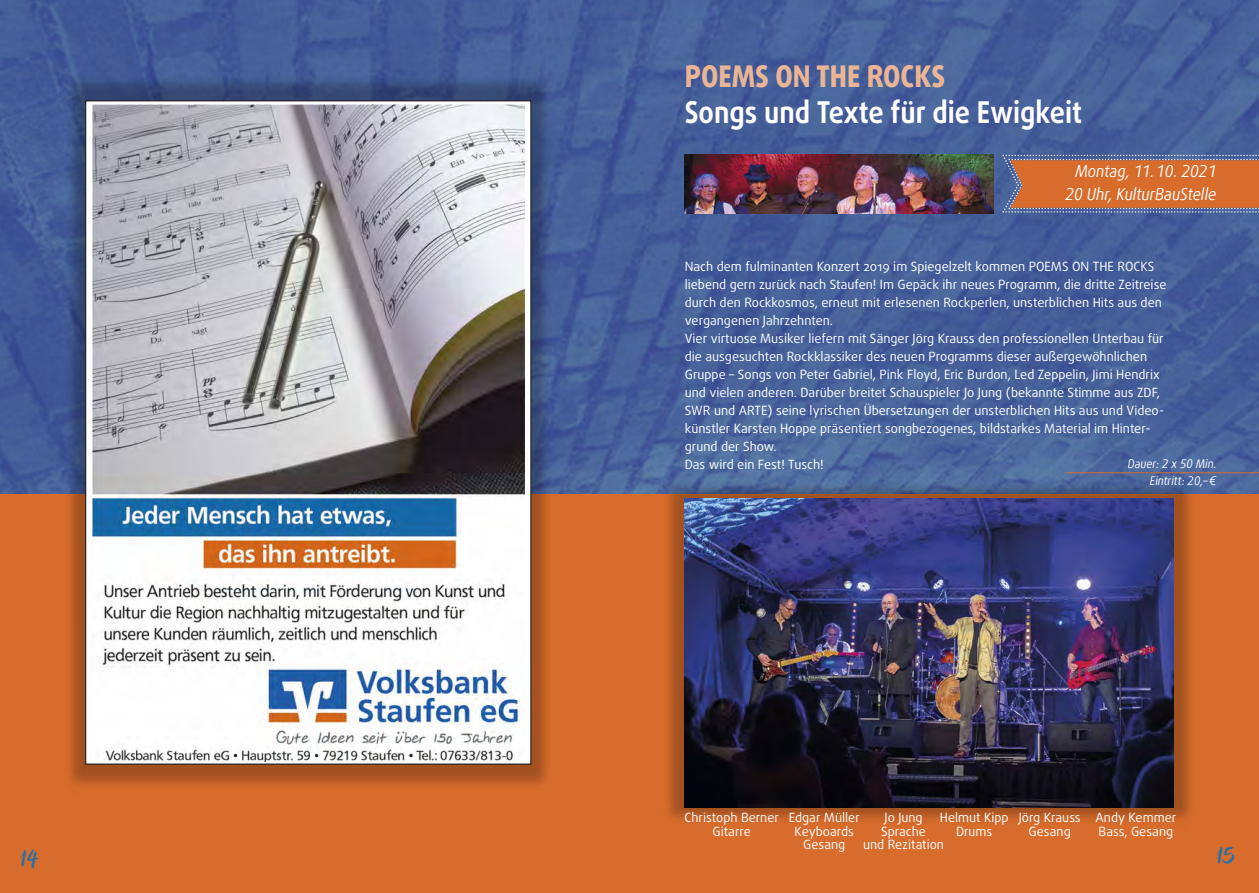
<style>
.page{position:relative;width:1259px;height:893px;background:#fff}
.page>*{position:absolute;margin:0;border:0;box-sizing:border-box;transform-origin:0 0}
.t1{font:37.5px "Good Karma Upright";color:#2270ab}
.t2{font:700 30px "Daxline Pro";color:#fff;scale:.9 1}
.t3{font:800 30px "Daxline Offc";color:#ebb595;scale:.9 1}
.t4{font:italic 16.5px/22.5px "Daxline Offc";color:#fff;text-align:center;scale:.9 1}
.t5{font:12.75px/18px "Daxline Pro";color:#fff;text-align:center}
.t6{font:italic 12px/16.5px "Daxline Offc";color:#fff;text-align:right;scale:.9 1}
</style>
<div class="page">
<img style="left:0;top:0;width:1259px;height:494px">
<div style="left:0;top:494px;width:1259px;height:399px;background:#d76c2c"></div>
<img style="left:60px;top:70px;width:496px;height:715px">
<div style="left:86px;top:101px;width:444px;height:662px;background:#fff"></div>
<img style="left:92px;top:104px;width:432px;height:657px">
<img style="left:659px;top:477px;width:540px;height:342px">
<img style="left:685px;top:498px;width:489px;height:310px">
<svg style="left:1001px;top:155px;width:258px;height:59px;background:#b76c49"></svg>
<img style="left:685px;top:155px;width:308px;height:59px">
<hr style="left:1065px;top:472px;width:194px;height:1px;background:#d76c2c">
<h2 class="t3" style="left:685px;top:57px;width:291px">POEMS ON THE ROCKS</h2>
<h2 class="t2" style="left:685px;top:100px;width:443px">Songs und Texte für die Ewigkeit</h2>
<p class="t4" style="left:1065px;top:160px;width:169px">Montag, 11. 10. 2021<br>20 Uhr, KulturBauStelle</p>
<p class="t5" style="left:685px;top:259px;width:483px;text-align:left">Nach dem fulminanten Konzert 2019 im Spiegelzelt kommen POEMS ON THE ROCKS liebend gern zurück nach Staufen! Im Gepäck ihr neues Programm, die dritte Zeitreise durch den Rockkosmos, erneut mit erlesenen Rockperlen, unsterblichen Hits aus den vergangenen Jahrzehnten.<br>Vier virtuose Musiker liefern mit Sänger Jörg Krauss den professionellen Unterbau für die ausgesuchten Rockklassiker des neuen Programms dieser außergewöhnlichen Gruppe – Songs von Peter Gabriel, Pink Floyd, Eric Burdon, Led Zeppelin, Jimi Hendrix und vielen anderen. Darüber breitet Schauspieler Jo Jung (bekannte Stimme aus ZDF, SWR und ARTE) seine lyrischen Übersetzungen der unsterblichen Hits aus und Video&shy;künstler Karsten Hoppe präsentiert songbezogenes, bildstarkes Material im Hinter&shy;grund der Show.<br>Das wird ein Fest! Tusch!</p>
<p class="t6" style="left:1128px;top:455px;width:100px">Dauer: 2 x 50 Min.<br>Eintritt: 20,– €</p>
<p class="t5" style="left:684px;top:812px;width:96px;line-height:13.5px">Christoph Berner<br>Gitarre</p>
<p class="t5" style="left:863px;top:812px;width:82px;line-height:13.5px">Jo Jung<br>Sprache<br>und Rezitation</p>
<p class="t5" style="left:788px;top:812px;width:73px;line-height:13.5px">Edgar Müller<br>Keyboards<br>Gesang</p>
<p class="t5" style="left:1095px;top:812px;width:82px;line-height:13.5px;text-align:left">Andy Kemmer<br>Bass, Gesang</p>
<p class="t5" style="left:940px;top:812px;width:70px;line-height:13.5px">Helmut Kipp<br>Drums</p>
<p class="t5" style="left:1018px;top:812px;width:64px;line-height:13.5px">Jörg Krauss<br>Gesang</p>
<h1 class="t1" style="left:21px;top:841px;width:20px">14</h1>
<h1 class="t1" style="left:1217px;top:838px;width:22px">15</h1>
</div>
